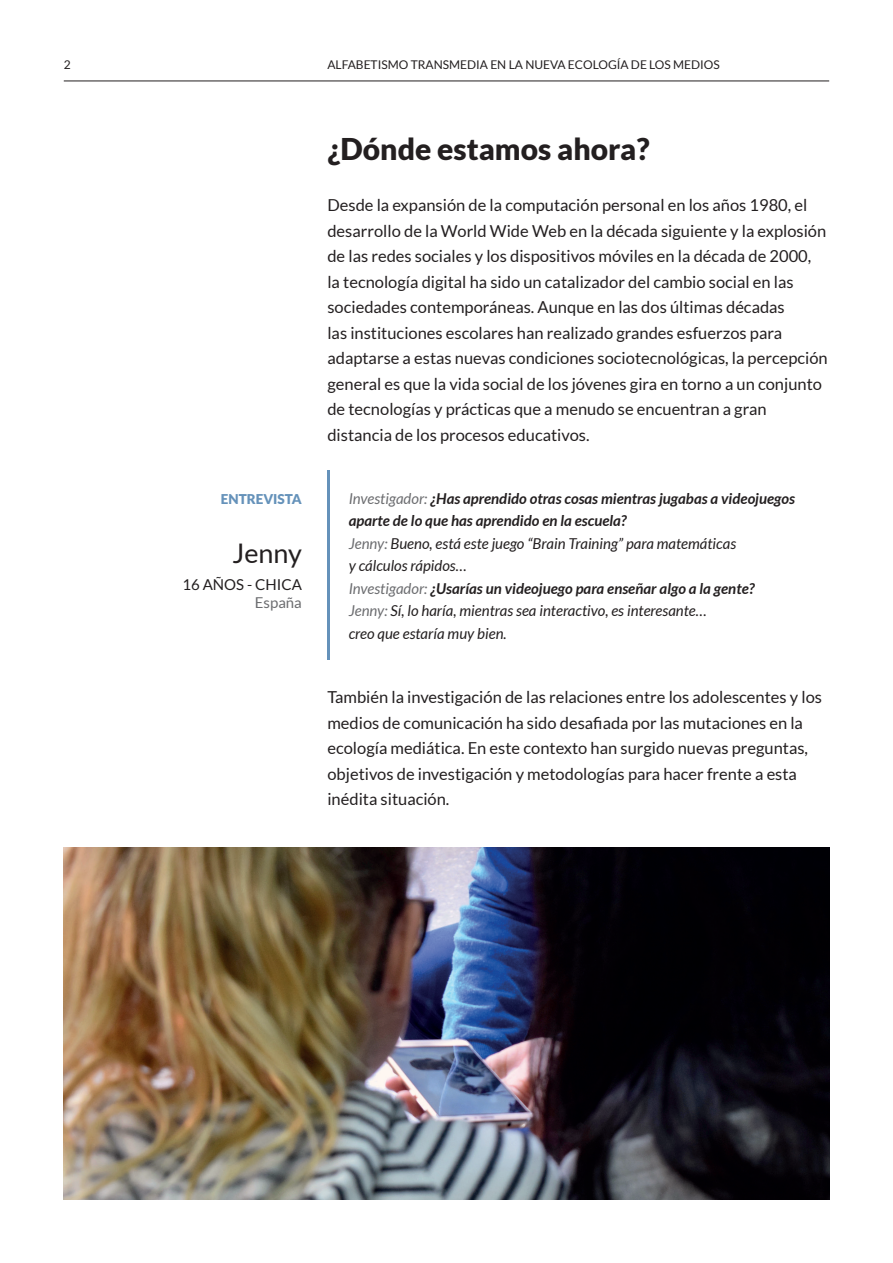
<style>
.page{position:relative;width:893px;height:1263px;background:#fff}
.page>*{position:absolute;margin:0;border:0;box-sizing:border-box;transform-origin:0 0}
.titoli{font:900 30px "Lato";color:#231f20}
.testo{font:27px "Lato";color:#231f20}
.titoli-2{font:16.5px/25.5px "Lato";color:#231f20}
.testo-2{font:italic 700 15px/22.5px "Lato";color:#231f20}
.testo-3{font:italic 15px "Lato";color:#231f20}
.testo-4{font:15px "Lato";color:#231f20}
.testo-5{font:15px "Lato";color:#6c6d70}
.testo-6{font:900 13.5px "Lato";color:#6592ba}
.t1{font:12px "Lato";color:#231f20}
.s1{font-weight:400;color:#6c6d70}
.s2{color:#6c6d70}
</style>
<div class="page">
<hr style="left:64px;top:81px;width:765px;height:1px;background:#231f20">
<img style="left:64px;top:848px;width:765px;height:351px">
<hr style="left:327px;top:470px;width:3px;height:190px;background:#6592ba">
<p class="t1" style="left:64px;top:58px;width:8px">2</p>
<p class="t1" style="left:327px;top:58px;width:394px">ALFABETISMO TRANSMEDIA EN LA NUEVA ECOLOGÍA DE LOS MEDIOS</p>
<p class="testo-6" style="left:221px;top:491px;width:83px">ENTREVISTA</p>
<p class="testo" style="left:232px;top:538px;width:71px">Jenny</p>
<p class="testo-4" style="left:182px;top:576px;width:121px">16 AÑOS - CHICA</p>
<p class="testo-5" style="left:255px;top:594px;width:49px">España</p>
<p class="titoli" style="left:327px;top:132px;width:324px">¿Dónde estamos ahora?</p>
<p class="titoli-2" style="left:327px;top:192px;width:502px">Desde la expansión de la computación personal en los años 1980, el desarrollo de la World Wide Web en la década siguiente y la explosión de las redes sociales y los dispositivos móviles en la década de 2000, la tecnología digital ha sido un catalizador del cambio social en las sociedades contemporáneas. Aunque en las dos últimas décadas<br>las instituciones escolares han realizado grandes esfuerzos para adaptarse a estas nuevas condiciones sociotecnológicas, la percepción general es que la vida social de los jóvenes gira en torno a un conjunto de tecnologías y prácticas que a menudo se encuentran a gran distancia de los procesos educativos.</p>
<p class="testo-2" style="left:349px;top:487px;width:448px"><span class="s1">Investigador:</span> ¿Has aprendido otras cosas mientras jugabas a videojuegos aparte de lo que has aprendido en la escuela?</p>
<p class="testo-3" style="left:349px;top:535px;width:389px"><span class="s2">Jenny:</span> Bueno, está este juego “Brain Training” para matemáticas</p>
<p class="testo-3" style="left:349px;top:558px;width:119px">y cálculos rápidos…</p>
<p class="testo-2" style="left:349px;top:577px;width:407px"><span class="s1">Investigador:</span> ¿Usarías un videojuego para enseñar algo a la gente?</p>
<p class="testo-3" style="left:349px;top:603px;width:360px"><span class="s2">Jenny:</span> Sí, lo haría, mientras sea interactivo, es interesante…</p>
<p class="testo-3" style="left:349px;top:625px;width:160px">creo que estaría muy bien.</p>
<p class="titoli-2" style="left:327px;top:684px;width:496px">También la investigación de las relaciones entre los adolescentes y los medios de comunicación ha sido desafiada por las mutaciones en la ecología mediática. En este contexto han surgido nuevas preguntas, objetivos de investigación y metodologías para hacer frente a esta inédita situación.</p>
</div>
